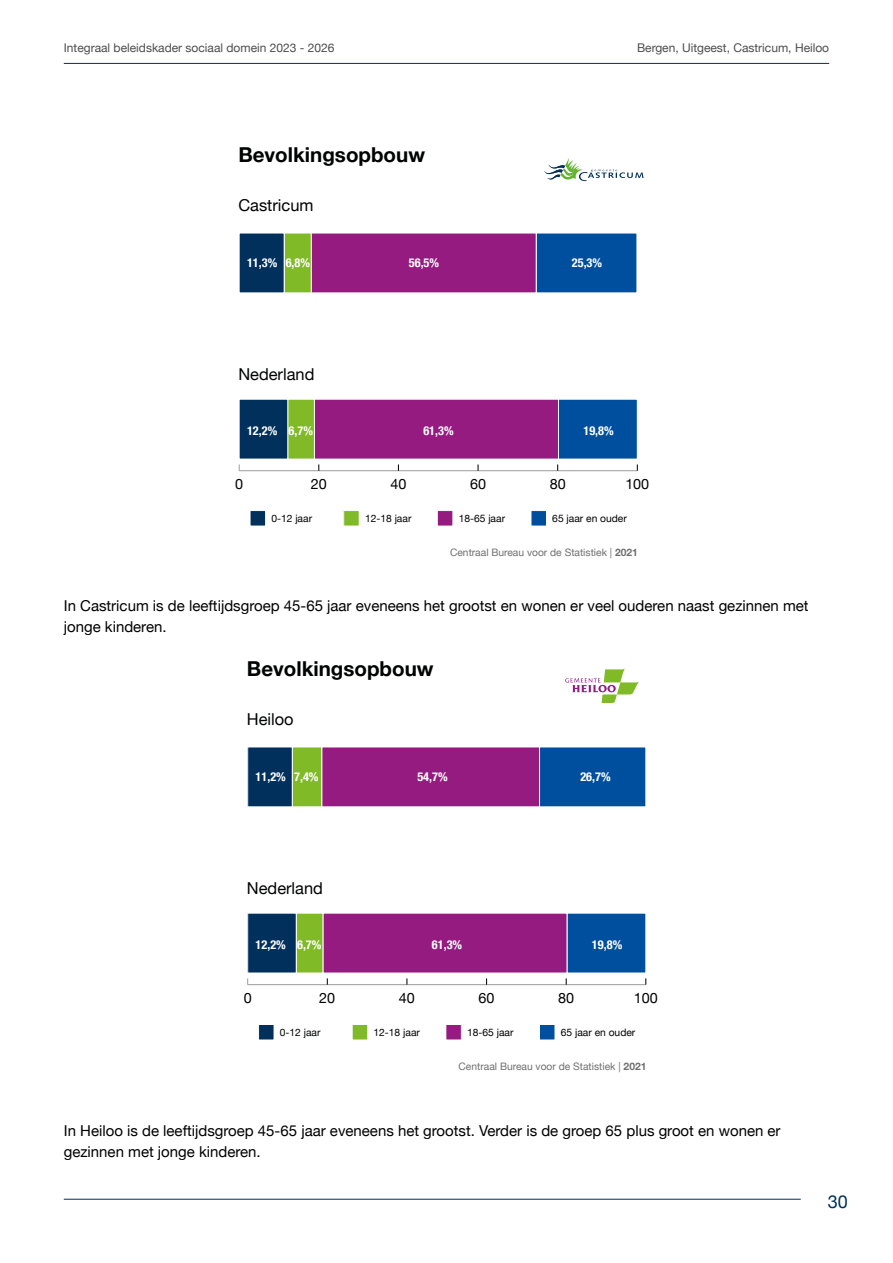
<style>
.page{position:relative;width:893px;height:1263px;background:#fff}
.page>*{position:absolute;margin:0;border:0;box-sizing:border-box;transform-origin:0 0}
.t1{font:700 20.55px "Helvetica Neue";color:#010202}
.t2{font:18px "Helvetica Neue";color:#00305b}
.t3{font:16.5px "Helvetica Neue";color:#010202}
.t4{font:15px/21px "Helvetica Neue";color:#000}
.t5{font:14.4px "Helvetica Neue";color:#000}
.t6{font:700 condensed 12.3px "Helvetica Neue";color:#fff}
.t7{font:12px "Helvetica Neue";color:#4d4d4d}
.t8{font:10.2px "Helvetica Neue";color:#010202}
.t9{font:10.2px "Helvetica Neue";color:#706f6f}
.s1{font-weight:700}
</style>
<div class="page">
<hr style="left:64px;top:1199px;width:765px;height:1px;background:#00305b">
<div style="left:802px;top:1162px;width:74px;height:74px;background:#fff;border-radius:50%"></div>
<div style="left:801px;top:1161px;width:76px;height:76px;border:3px solid #fff;border-radius:50%"></div>
<hr style="left:64px;top:63px;width:765px;height:1px;background:#00305b">
<hr style="left:239px;top:470px;width:398px;height:1px;background:#9d9d9c">
<div style="left:536px;top:233px;width:101px;height:60px;background:#004f9f"></div>
<div style="left:558px;top:399px;width:79px;height:60px;background:#004f9f"></div>
<div style="left:311px;top:233px;width:225px;height:60px;background:#951b81"></div>
<div style="left:314px;top:399px;width:244px;height:60px;background:#951b81"></div>
<div style="left:314px;top:399px;width:245px;height:60px;border:1px solid #fff"></div>
<div style="left:284px;top:233px;width:27px;height:60px;background:#80ba27"></div>
<div style="left:284px;top:233px;width:27px;height:60px;border:1px solid #fff"></div>
<div style="left:288px;top:399px;width:26px;height:60px;background:#80ba27"></div>
<div style="left:287px;top:399px;width:28px;height:60px;border:1px solid #fff"></div>
<div style="left:239px;top:233px;width:45px;height:60px;background:#00305b"></div>
<div style="left:239px;top:399px;width:49px;height:60px;background:#00305b"></div>
<svg style="left:545px;top:158px;width:99px;height:23px"></svg>
<div style="left:531px;top:510px;width:15px;height:16px;background:#004f9f"></div>
<div style="left:531px;top:510px;width:16px;height:16px;border:1px solid #fff"></div>
<div style="left:437px;top:510px;width:16px;height:16px;background:#951b81"></div>
<div style="left:437px;top:510px;width:16px;height:16px;border:1px solid #fff"></div>
<div style="left:344px;top:510px;width:15px;height:16px;background:#80ba27"></div>
<div style="left:250px;top:510px;width:16px;height:16px;background:#00305b"></div>
<div style="left:250px;top:510px;width:16px;height:16px;border:1px solid #fff"></div>
<hr style="left:248px;top:984px;width:398px;height:1px;background:#9d9d9c">
<div style="left:539px;top:747px;width:107px;height:60px;background:#004f9f"></div>
<div style="left:567px;top:913px;width:79px;height:60px;background:#004f9f"></div>
<div style="left:322px;top:747px;width:217px;height:60px;background:#951b81"></div>
<div style="left:323px;top:913px;width:244px;height:60px;background:#951b81"></div>
<div style="left:292px;top:747px;width:30px;height:60px;background:#80ba27"></div>
<div style="left:292px;top:747px;width:30px;height:60px;border:1px solid #fff"></div>
<div style="left:296px;top:913px;width:27px;height:60px;background:#80ba27"></div>
<div style="left:296px;top:913px;width:27px;height:60px;border:1px solid #fff"></div>
<div style="left:248px;top:747px;width:44px;height:60px;background:#00305b"></div>
<div style="left:247px;top:747px;width:46px;height:60px;border:1px solid #fff"></div>
<div style="left:248px;top:913px;width:48px;height:60px;background:#00305b"></div>
<div style="left:539px;top:1024px;width:16px;height:16px;background:#004f9f"></div>
<div style="left:539px;top:1024px;width:16px;height:16px;border:1px solid #fff"></div>
<div style="left:446px;top:1024px;width:15px;height:16px;background:#951b81"></div>
<div style="left:352px;top:1024px;width:16px;height:16px;background:#80ba27"></div>
<div style="left:352px;top:1024px;width:16px;height:16px;border:1px solid #fff"></div>
<div style="left:259px;top:1024px;width:15px;height:16px;background:#00305b"></div>
<div style="left:258px;top:1024px;width:16px;height:16px;border:1px solid #fff"></div>
<svg style="left:565px;top:668px;width:74px;height:35px"></svg>
<p class="t7" style="left:64px;top:39px;width:272px">Integraal beleidskader sociaal domein 2023 - 2026</p>
<p class="t7" style="left:637px;top:39px;width:194px">Bergen, Uitgeest, Castricum, Heiloo</p>
<p class="t1" style="left:238px;top:139px;width:188px">Bevolkingsopbouw</p>
<p class="t3" style="left:238px;top:193px;width:77px">Castricum</p>
<p class="t6" style="left:247px;top:252px;width:64px">11,3% 6,8%</p>
<p class="t6" style="left:409px;top:252px;width:32px">56,5%</p>
<p class="t6" style="left:572px;top:252px;width:32px">25,3%</p>
<p class="t3" style="left:238px;top:362px;width:78px">Nederland</p>
<p class="t6" style="left:247px;top:421px;width:67px">12,2% 6,7%</p>
<p class="t6" style="left:423px;top:421px;width:32px">61,3%</p>
<p class="t6" style="left:583px;top:421px;width:32px">19,8%</p>
<p class="t5" style="left:235px;top:473px;width:9px">0</p>
<p class="t5" style="left:311px;top:473px;width:17px">20</p>
<p class="t5" style="left:390px;top:473px;width:17px">40</p>
<p class="t5" style="left:470px;top:473px;width:17px">60</p>
<p class="t5" style="left:550px;top:473px;width:17px">80</p>
<p class="t5" style="left:625px;top:473px;width:25px">100</p>
<p class="t8" style="left:271px;top:511px;width:42px">0-12 jaar</p>
<p class="t8" style="left:365px;top:511px;width:48px">12-18 jaar</p>
<p class="t8" style="left:459px;top:511px;width:48px">18-65 jaar</p>
<p class="t8" style="left:552px;top:511px;width:76px">65 jaar en ouder</p>
<p class="t9" style="left:450px;top:545px;width:189px">Centraal Bureau voor de Statistiek | <span class="s1">2021</span></p>
<p class="t4" style="left:64px;top:596px;width:746px">In Castricum is de leeftijdsgroep 45-65 jaar eveneens het grootst en wonen er veel ouderen naast gezinnen met jonge kinderen.</p>
<p class="t1" style="left:247px;top:653px;width:188px">Bevolkingsopbouw</p>
<p class="t3" style="left:247px;top:707px;width:48px">Heiloo</p>
<p class="t6" style="left:256px;top:766px;width:64px">11,2% 7,4%</p>
<p class="t6" style="left:417px;top:766px;width:32px">54,7%</p>
<p class="t6" style="left:580px;top:766px;width:32px">26,7%</p>
<p class="t3" style="left:247px;top:876px;width:78px">Nederland</p>
<p class="t6" style="left:256px;top:935px;width:67px">12,2% 6,7%</p>
<p class="t6" style="left:432px;top:935px;width:32px">61,3%</p>
<p class="t6" style="left:592px;top:935px;width:32px">19,8%</p>
<p class="t5" style="left:244px;top:987px;width:9px">0</p>
<p class="t5" style="left:319px;top:987px;width:17px">20</p>
<p class="t5" style="left:399px;top:987px;width:17px">40</p>
<p class="t5" style="left:479px;top:987px;width:17px">60</p>
<p class="t5" style="left:558px;top:987px;width:17px">80</p>
<p class="t5" style="left:634px;top:987px;width:25px">100</p>
<p class="t8" style="left:280px;top:1025px;width:42px">0-12 jaar</p>
<p class="t8" style="left:374px;top:1025px;width:48px">12-18 jaar</p>
<p class="t8" style="left:467px;top:1025px;width:48px">18-65 jaar</p>
<p class="t8" style="left:561px;top:1025px;width:76px">65 jaar en ouder</p>
<p class="t9" style="left:459px;top:1058px;width:189px">Centraal Bureau voor de Statistiek | <span class="s1">2021</span></p>
<p class="t4" style="left:64px;top:1121px;width:718px">In Heiloo is de leeftijdsgroep 45-65 jaar eveneens het grootst. Verder is de groep 65 plus groot en wonen er gezinnen met jonge kinderen.</p>
<p class="t2" style="left:828px;top:1188px;width:22px">30</p>
</div>
